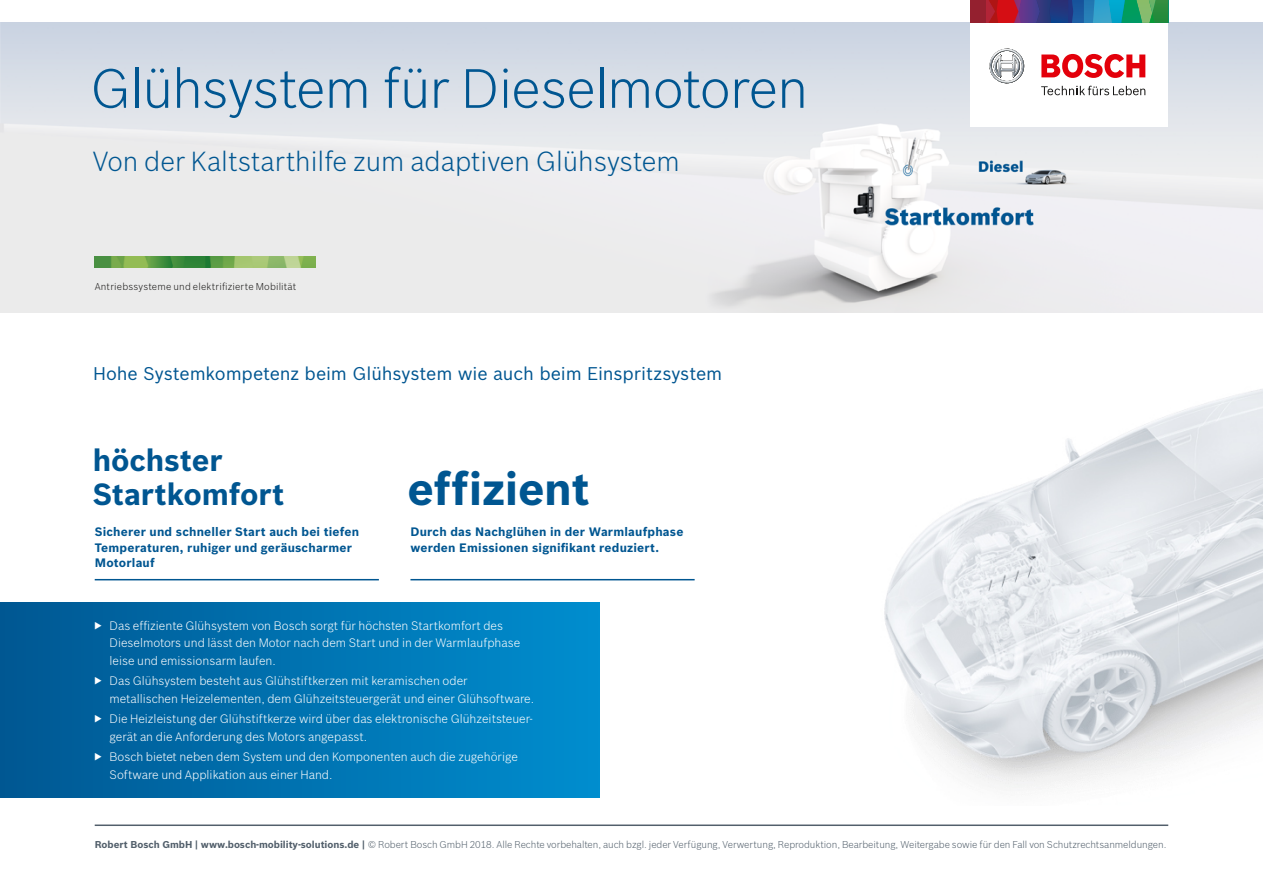
<style>
.page{position:relative;width:1263px;height:893px;background:#fff}
.page>*{position:absolute;margin:0;border:0;box-sizing:border-box;transform-origin:0 0}
.t1{font:300 54px "Bosch Sans";letter-spacing:-.02em;color:#005691}
.t2{font:700 45px "Bosch Sans";letter-spacing:-.005em;color:#005691}
.t3{font:700 30px/33.5px "Bosch Sans";letter-spacing:-.005em;color:#005691}
.t4{font:300 27px "Bosch Sans";color:#005691}
.t5{font:18px "Bosch Sans";letter-spacing:-.005em;color:#005691}
.t6{font:300 12px/17.9px "Bosch Sans";color:#fff}
.t7{font:700 12px/15.8px "Bosch Sans";letter-spacing:.015em;color:#005691}
.t8{font:300 9.75px "Bosch Sans";letter-spacing:-.005em;color:#525f6b}
.t9{font:300 9.75px "Bosch Sans";letter-spacing:.02em;color:#181716}
.s1{font-weight:700}
</style>
<div class="page">
<img style="left:0;top:22px;width:1263px;height:290px">
<img style="left:884px;top:389px;width:379px;height:399px">
<img style="left:95px;top:256px;width:221px;height:12px">
<div style="left:0;top:603px;width:600px;height:194px;background:linear-gradient(to right,#005792,#008ece)"></div>
<hr style="left:95px;top:824px;width:1073px;height:2px;background:#525f6b">
<hr style="left:95px;top:579px;width:284px;height:1px;background:#005691">
<hr style="left:410px;top:579px;width:285px;height:1px;background:#005691">
<div style="left:970px;top:0;width:198px;height:127px;background:#fff"></div>
<div style="left:970px;top:0;width:16px;height:23px;background:#94202f"></div>
<svg style="left:986px;top:0;width:182px;height:23px;background:#486277"></svg>
<svg style="left:989px;top:49px;width:35px;height:35px"></svg>
<svg style="left:1041px;top:54px;width:104px;height:24px"></svg>
<svg style="left:1041px;top:86px;width:104px;height:9px"></svg>
<svg style="left:95px;top:621px;width:7px;height:8px"></svg>
<svg style="left:95px;top:677px;width:7px;height:8px"></svg>
<svg style="left:95px;top:715px;width:7px;height:8px"></svg>
<svg style="left:95px;top:753px;width:7px;height:8px"></svg>
<h1 class="t1" style="left:90px;top:55px;width:719px">Glühsystem für Dieselmotoren</h1>
<h3 class="t4" style="left:93px;top:145px;width:588px">Von der Kaltstarthilfe zum adaptiven Glühsystem</h3>
<p class="t9" style="left:95px;top:281px;width:203px">Antriebssysteme und elektrifizierte Mobilität</p>
<h3 class="t5" style="left:93px;top:362px;width:631px">Hohe Systemkompetenz beim Glühsystem wie auch beim Einspritzsystem</h3>
<h3 class="t3" style="left:93px;top:444px;width:193px">höchster<br>Startkomfort</h3>
<h2 class="t2" style="left:407px;top:460px;width:184px">effizient</h2>
<p class="t7" style="left:95px;top:524px;width:266px">Sicherer und schneller Start auch bei tiefen<br>Temperaturen, ruhiger und geräuscharmer<br>Motorlauf</p>
<p class="t7" style="left:410px;top:524px;width:274px">Durch das Nachglühen in der Warmlaufphase werden Emissionen signifikant reduziert.</p>
<p class="t6" style="left:109px;top:616px;width:412px">Das effiziente Glühsystem von Bosch sorgt für höchsten Startkomfort des<br>Dieselmotors und lässt den Motor nach dem Start und in der Warmlaufphase leise und emissionsarm laufen.</p>
<p class="t6" style="left:109px;top:672px;width:426px">Das Glühsystem besteht aus Glühstiftkerzen mit keramischen oder metallischen Heizelementen, dem Glühzeitsteuergerät und einer Glühsoftware.</p>
<p class="t6" style="left:109px;top:710px;width:425px">Die Heizleistung der Glühstiftkerze wird über das elektronische Glühzeitsteuer&shy;gerät an die Anforderung des Motors angepasst.</p>
<p class="t6" style="left:109px;top:748px;width:410px">Bosch bietet neben dem System und den Komponenten auch die zugehörige<br>Software und Applikation aus einer Hand.</p>
<p class="t8" style="left:95px;top:839px;width:1073px"><span class="s1">Robert Bosch GmbH | www.bosch-mobility-solutions.de |</span> © Robert Bosch GmbH 2018. Alle Rechte vorbehalten, auch bzgl. jeder Verfügung, Verwertung, Reproduktion, Bearbeitung, Weitergabe sowie für den Fall von Schutzrechtsanmeldungen.</p>
</div>
